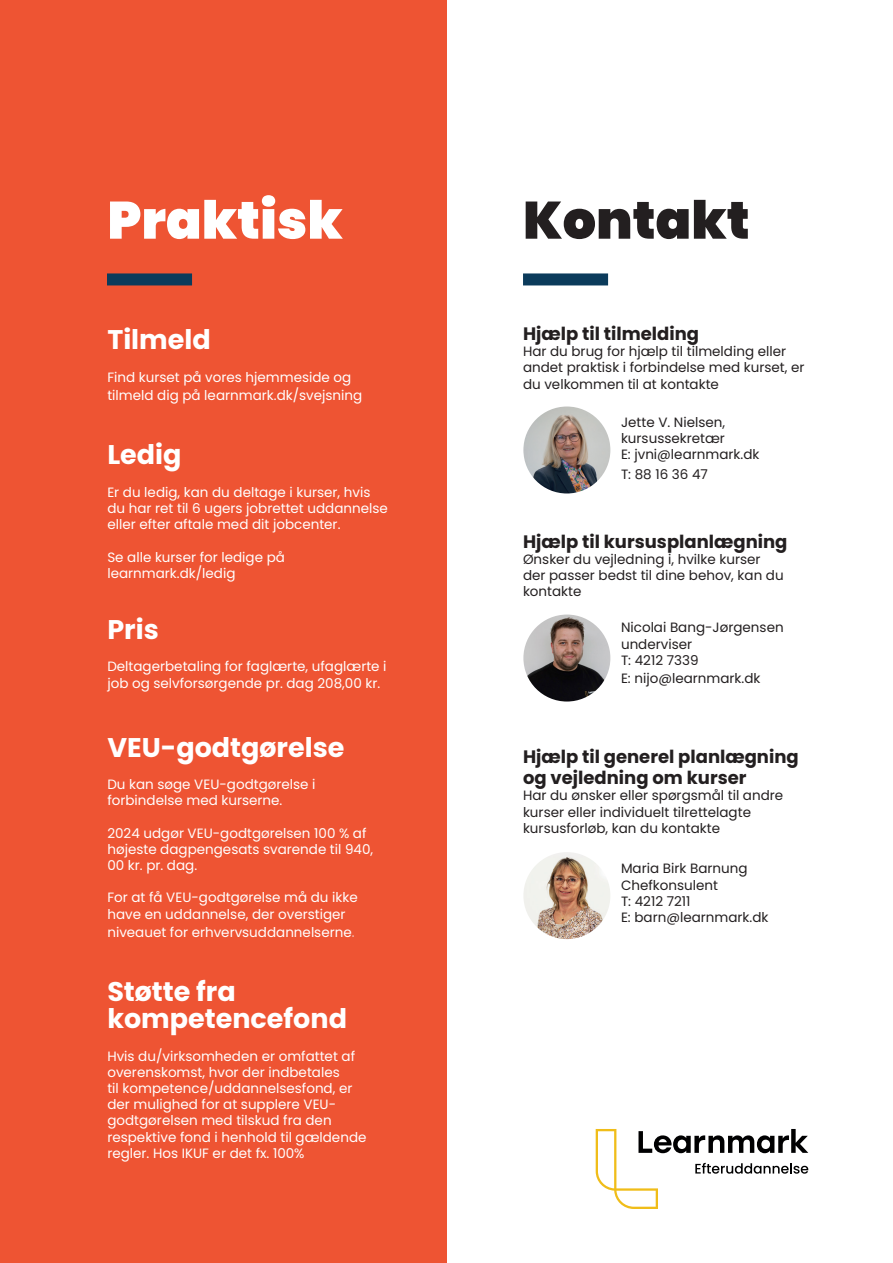
<style>
.page{position:relative;width:893px;height:1263px;background:#fff}
.page>*{position:absolute;margin:0;border:0;box-sizing:border-box;transform-origin:0 0}
.t1{font:900 52.5px "Poppins";color:#fff}
.t2{font:900 52.5px "Poppins";color:#231f20}
.t3{font:700 27px/27px "Poppins";color:#fff}
.t4{font:700 18px/21.6px "Poppins";color:#231f20}
.t5{font:13.5px/16.2px "Poppins";color:#fff}
.t6{font:13.5px/16.2px "Poppins";color:#231f20}
.s1{font-family:"Prelo";font-weight:300;font-size:15px}
</style>
<div class="page">
<div style="left:0;top:0;width:446px;height:1263px;background:#ee5433"></div>
<img style="left:523px;top:406px;width:87px;height:87px;border-radius:43px">
<img style="left:523px;top:614px;width:87px;height:87px;border-radius:43px">
<div style="left:107px;top:273px;width:85px;height:12px;background:#0b3b5b"></div>
<div style="left:523px;top:273px;width:85px;height:12px;background:#0b3b5b"></div>
<img style="left:523px;top:852px;width:87px;height:87px;border-radius:43px">
<svg style="left:596px;top:1129px;width:212px;height:80px"></svg>
<p class="t1" style="left:107px;top:190px;width:237px">Praktisk</p>
<p class="t2" style="left:523px;top:190px;width:228px">Kontakt</p>
<p class="t3" style="left:107px;top:327px;width:105px">Tilmeld</p>
<p class="t5" style="left:107px;top:368px;width:256px;line-height:18px">Find kurset på vores hjemmeside og tilmeld dig på learnmark.dk/svejsning</p>
<p class="t3" style="left:107px;top:441px;width:76px">Ledig</p>
<p class="t5" style="left:107px;top:484px;width:282px">Er du ledig, kan du deltage i kurser, hvis du har ret til 6 ugers jobrettet uddannelse eller efter aftale med dit jobcenter.</p>
<p class="t5" style="left:107px;top:549px;width:179px">Se alle kurser for ledige på learnmark.dk/ledig</p>
<p class="t3" style="left:107px;top:616px;width:53px">Pris</p>
<p class="t5" style="left:107px;top:659px;width:281px">Deltagerbetaling for faglærte, ufaglærte i job og selvforsørgende pr. dag 208,00 kr.</p>
<p class="t3" style="left:107px;top:734px;width:239px">VEU-godtgørelse</p>
<p class="t5" style="left:107px;top:776px;width:210px">Du kan søge VEU-godtgørelse i forbindelse med kurserne.</p>
<p class="t5" style="left:107px;top:825px;width:267px">2024 udgør VEU-godtgørelsen 100 % af højeste dagpengesats svarende til 940,<br>00 kr. pr. dag.</p>
<p class="t5" style="left:107px;top:890px;width:252px">For at få VEU-godtgørelse må du ikke have en uddannelse, der overstiger</p>
<p class="t5" style="left:107px;top:924px;width:249px">niveauet for erhvervsuddannelserne<span class="s1">.</span></p>
<p class="t3" style="left:107px;top:978px;width:241px">Støtte fra kompetencefond</p>
<p class="t5" style="left:107px;top:1048px;width:261px">Hvis du/virksomheden er omfattet af overenskomst, hvor der indbetales<br>til kompetence/uddannelsesfond, er der mulighed for at supplere VEU&shy;godtgørelsen med tilskud fra den respektive fond i henhold til gældende regler. Hos IKUF er det fx. 100%</p>
<p class="t4" style="left:523px;top:323px;width:178px">Hjælp til tilmelding</p>
<p class="t6" style="left:523px;top:343px;width:283px">Har du brug for hjælp til tilmelding eller andet praktisk i forbindelse med kurset, er du velkommen til at kontakte</p>
<p class="t6" style="left:621px;top:414px;width:106px">Jette V. Nielsen,</p>
<p class="t6" style="left:621px;top:430px;width:105px">kursussekretær</p>
<p class="t6" style="left:621px;top:447px;width:140px">E: jvni@learnmark.dk</p>
<p class="t6" style="left:621px;top:466px;width:88px">T: 88 16 36 47</p>
<p class="t4" style="left:523px;top:531px;width:266px">Hjælp til kursusplanlægning</p>
<p class="t6" style="left:523px;top:551px;width:262px">Ønsker du vejledning i, hvilke kurser der passer bedst til dine behov, kan du kontakte</p>
<p class="t6" style="left:621px;top:619px;width:164px">Nicolai Bang-Jørgensen</p>
<p class="t6" style="left:621px;top:636px;width:73px">underviser</p>
<p class="t6" style="left:621px;top:652px;width:79px">T: 4212 7339</p>
<p class="t6" style="left:621px;top:670px;width:141px">E: nijo@learnmark.dk</p>
<p class="t4" style="left:523px;top:745px;width:277px">Hjælp til generel planlægning og vejledning om kurser</p>
<p class="t6" style="left:523px;top:787px;width:262px">Har du ønsker eller spørgsmål til andre kurser eller individuelt tilrettelagte kursusforløb, kan du kontakte</p>
<p class="t6" style="left:621px;top:861px;width:128px">Maria Birk Barnung<br>Chefkonsulent</p>
<p class="t6" style="left:621px;top:893px;width:71px">T: 4212 7211</p>
<p class="t6" style="left:621px;top:909px;width:149px">E: barn@learnmark.dk</p>
</div>
